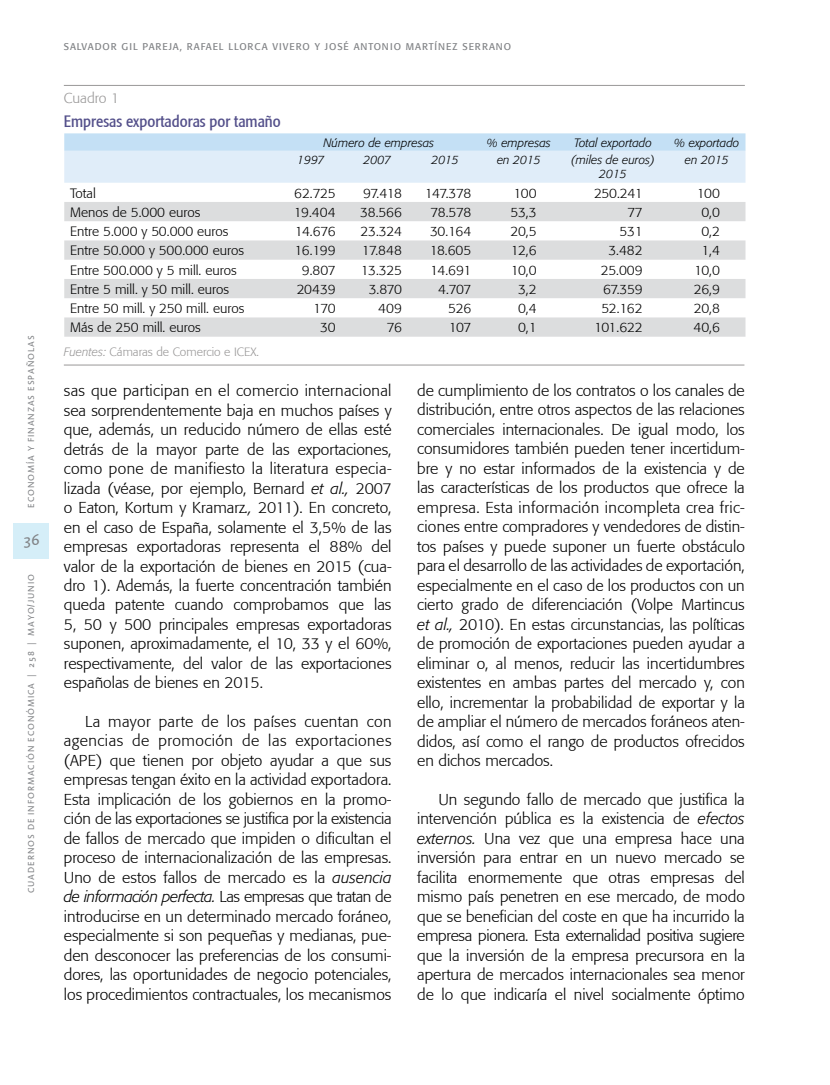
<style>
.page{position:relative;width:830px;height:1085px;background:#fff}
.page>*{position:absolute;margin:0;border:0;box-sizing:border-box;transform-origin:0 0}
.t1{font:condensed 16.5px "Formata";color:#534f8a}
.t2{font:300 15.75px/19.5px "Formata";color:#000;text-align:justify}
.t3{font:15px "Linotype Aroma";color:#808285}
.t4{font:300 14.25px "Formata";color:#999898}
.t5{font:300 13.5px "Formata";color:#000}
.t6{font:italic 300 12px/14.4px "Formata";color:#000;text-align:center}
.t7{font:300 12px "Formata";color:#999898}
.t8{font:9.75px "Formata";letter-spacing:.1em;color:#808285}
.t9{font:9px "Linotype Aroma";letter-spacing:.1em;color:#808285}
.s1{font-style:italic}
</style>
<div class="page">
<div style="left:14px;top:523px;width:35px;height:35px;background:#d5eef8"></div>
<svg style="left:64px;top:133px;width:681px;height:50px;background:#d6e8f7"></svg>
<svg style="left:64px;top:202px;width:681px;height:134px;fill:#dcddde"></svg>
<hr style="left:64px;top:85px;width:680px;height:1px;background:#999898">
<hr style="left:64px;top:364px;width:680px;height:1px;background:#999898">
<p class="t9" style="left:25px;top:508px;width:174px;rotate:-90deg">ECONOMÍA Y FINANZAS ESPAÑOLAS</p>
<p class="t3" style="left:23px;top:530px;width:18px">36</p>
<p class="t9" style="left:25px;top:892px;width:320px;rotate:-90deg">CUADERNOS DE INFORMACIÓN ECONÓMICA | 258 | MAYO/JUNIO</p>
<p class="t8" style="left:64px;top:40px;width:448px">SALVADOR GIL PAREJA, RAFAEL LLORCA VIVERO Y JOSÉ ANTONIO MARTÍNEZ SERRANO</p>
<p class="t4" style="left:64px;top:89px;width:57px">Cuadro 1</p>
<p class="t1" style="left:64px;top:111px;width:218px">Empresas exportadoras por tamaño</p>
<p class="t6" style="left:323px;top:135px;width:112px">Número de empresas</p>
<p class="t6" style="left:486px;top:135px;width:66px">% empresas</p>
<p class="t6" style="left:574px;top:135px;width:79px">Total exportado</p>
<p class="t6" style="left:674px;top:135px;width:67px">% exportado</p>
<p class="t6" style="left:297px;top:153px;width:29px">1997</p>
<p class="t6" style="left:363px;top:153px;width:29px">2007</p>
<p class="t6" style="left:431px;top:153px;width:29px">2015</p>
<p class="t6" style="left:496px;top:153px;width:45px">en 2015</p>
<p class="t6" style="left:571px;top:153px;width:85px">(miles de euros)<br>2015</p>
<p class="t6" style="left:684px;top:153px;width:45px">en 2015</p>
<p class="t5" style="left:70px;top:185px;width:27px">Total</p>
<p class="t5" style="left:294px;top:185px;width:43px">62.725</p>
<p class="t5" style="left:363px;top:185px;width:40px">97.418</p>
<p class="t5" style="left:424px;top:185px;width:48px">147.378</p>
<p class="t5" style="left:513px;top:185px;width:25px">100</p>
<p class="t5" style="left:593px;top:185px;width:50px">250.241</p>
<p class="t5" style="left:696px;top:185px;width:25px">100</p>
<p class="t5" style="left:70px;top:204px;width:131px">Menos de 5.000 euros</p>
<p class="t5" style="left:294px;top:204px;width:43px">19.404</p>
<p class="t5" style="left:360px;top:204px;width:43px">38.566</p>
<p class="t5" style="left:430px;top:204px;width:42px">78.578</p>
<p class="t5" style="left:510px;top:204px;width:28px">53,3</p>
<p class="t5" style="left:627px;top:204px;width:17px">77</p>
<p class="t5" style="left:701px;top:204px;width:20px">0,0</p>
<p class="t5" style="left:70px;top:223px;width:160px">Entre 5.000 y 50.000 euros</p>
<p class="t5" style="left:294px;top:223px;width:42px">14.676</p>
<p class="t5" style="left:360px;top:223px;width:43px">23.324</p>
<p class="t5" style="left:430px;top:223px;width:43px">30.164</p>
<p class="t5" style="left:510px;top:223px;width:28px">20,5</p>
<p class="t5" style="left:619px;top:223px;width:25px">531</p>
<p class="t5" style="left:701px;top:223px;width:20px">0,2</p>
<p class="t5" style="left:70px;top:243px;width:175px">Entre 50.000 y 500.000 euros</p>
<p class="t5" style="left:294px;top:243px;width:43px">16.199</p>
<p class="t5" style="left:362px;top:243px;width:41px">17.848</p>
<p class="t5" style="left:429px;top:243px;width:43px">18.605</p>
<p class="t5" style="left:510px;top:243px;width:27px">12,6</p>
<p class="t5" style="left:608px;top:243px;width:36px">3.482</p>
<p class="t5" style="left:701px;top:243px;width:20px">1,4</p>
<p class="t5" style="left:70px;top:262px;width:168px">Entre 500.000 y 5 mill. euros</p>
<p class="t5" style="left:301px;top:262px;width:35px">9.807</p>
<p class="t5" style="left:360px;top:262px;width:43px">13.325</p>
<p class="t5" style="left:430px;top:262px;width:43px">14.691</p>
<p class="t5" style="left:510px;top:262px;width:27px">10,0</p>
<p class="t5" style="left:600px;top:262px;width:43px">25.009</p>
<p class="t5" style="left:693px;top:262px;width:27px">10,0</p>
<p class="t5" style="left:70px;top:281px;width:160px">Entre 5 mill. y 50 mill. euros</p>
<p class="t5" style="left:296px;top:281px;width:40px">20439</p>
<p class="t5" style="left:368px;top:281px;width:35px">3.870</p>
<p class="t5" style="left:438px;top:281px;width:35px">4.707</p>
<p class="t5" style="left:518px;top:281px;width:20px">3,2</p>
<p class="t5" style="left:602px;top:281px;width:41px">67.359</p>
<p class="t5" style="left:693px;top:281px;width:28px">26,9</p>
<p class="t5" style="left:70px;top:300px;width:175px">Entre 50 mill. y 250 mill. euros</p>
<p class="t5" style="left:313px;top:300px;width:24px">170</p>
<p class="t5" style="left:378px;top:300px;width:25px">409</p>
<p class="t5" style="left:448px;top:300px;width:25px">526</p>
<p class="t5" style="left:518px;top:300px;width:20px">0,4</p>
<p class="t5" style="left:601px;top:300px;width:43px">52.162</p>
<p class="t5" style="left:693px;top:300px;width:28px">20,8</p>
<p class="t5" style="left:70px;top:320px;width:132px">Más de 250 mill. euros</p>
<p class="t5" style="left:320px;top:320px;width:17px">30</p>
<p class="t5" style="left:386px;top:320px;width:17px">76</p>
<p class="t5" style="left:448px;top:320px;width:24px">107</p>
<p class="t5" style="left:518px;top:320px;width:20px">0,1</p>
<p class="t5" style="left:593px;top:320px;width:50px">101.622</p>
<p class="t5" style="left:693px;top:320px;width:28px">40,6</p>
<p class="t7" style="left:64px;top:345px;width:196px"><span class="s1">Fuentes:</span> Cámaras de Comercio e ICEX.</p>
<p class="t2" style="left:64px;top:381px;width:329px">sas que participan en el comercio internacional sea sorprendentemente baja en muchos países y que, además, un reducido número de ellas esté detrás de la mayor parte de las exportaciones, como pone de manifiesto la literatura especia&shy;lizada (véase, por ejemplo, Bernard <span class="s1">et al.,</span> 2007 o Eaton, Kortum y Kramarz<span class="s1">.,</span> 2011). En concreto, en el caso de España, solamente el 3,5% de las empresas exportadoras representa el 88% del valor de la exportación de bienes en 2015 (cua&shy;dro 1). Además, la fuerte concentración también queda patente cuando comprobamos que las 5, 50 y 500 principales empresas exportadoras suponen, aproximadamente, el 10, 33 y el 60%, respectivamente, del valor de las exportaciones españolas de bienes en 2015.</p>
<p class="t2" style="left:64px;top:711px;width:329px;text-indent:21px">La mayor parte de los países cuentan con agencias de promoción de las exportaciones (APE) que tienen por objeto ayudar a que sus empresas tengan éxito en la actividad exportadora.<br>Esta implicación de los gobiernos en la promo&shy;ción de las exportaciones se justifica por la existencia de fallos de mercado que impiden o dificultan el proceso de internacionalización de las empresas.<br>Uno de estos fallos de mercado es la <span class="s1">ausencia de información perfecta.</span> Las empresas que tratan de introducirse en un determinado mercado foráneo, especialmente si son pequeñas y medianas, pue&shy;den desconocer las preferencias de los consumi&shy;dores, las oportunidades de negocio potenciales, los procedimientos contractuales, los mecanismos</p>
<p class="t2" style="left:417px;top:381px;width:329px">de cumplimiento de los contratos o los canales de distribución, entre otros aspectos de las relaciones comerciales internacionales. De igual modo, los consumidores también pueden tener incertidum&shy;bre y no estar informados de la existencia y de las características de los productos que ofrece la empresa. Esta información incompleta crea fric&shy;ciones entre compradores y vendedores de distin&shy;tos países y puede suponer un fuerte obstáculo para el desarrollo de las actividades de exportación, especialmente en el caso de los productos con un cierto grado de diferenciación (Volpe Martincus <span class="s1">et al.,</span> 2010). En estas circunstancias, las políticas de promoción de exportaciones pueden ayudar a eliminar o, al menos, reducir las incertidumbres existentes en ambas partes del mercado y, con ello, incrementar la probabilidad de exportar y la de ampliar el número de mercados foráneos aten&shy;didos, así como el rango de productos ofrecidos en dichos mercados.</p>
<p class="t2" style="left:417px;top:789px;width:329px;text-indent:21px">Un segundo fallo de mercado que justifica la intervención pública es la existencia de <span class="s1">efectos externos.</span> Una vez que una empresa hace una inversión para entrar en un nuevo mercado se facilita enormemente que otras empresas del mismo país penetren en ese mercado, de modo que se benefician del coste en que ha incurrido la empresa pionera. Esta externalidad positiva sugiere que la inversión de la empresa precursora en la apertura de mercados internacionales sea menor de lo que indicaría el nivel socialmente óptimo</p>
</div>
